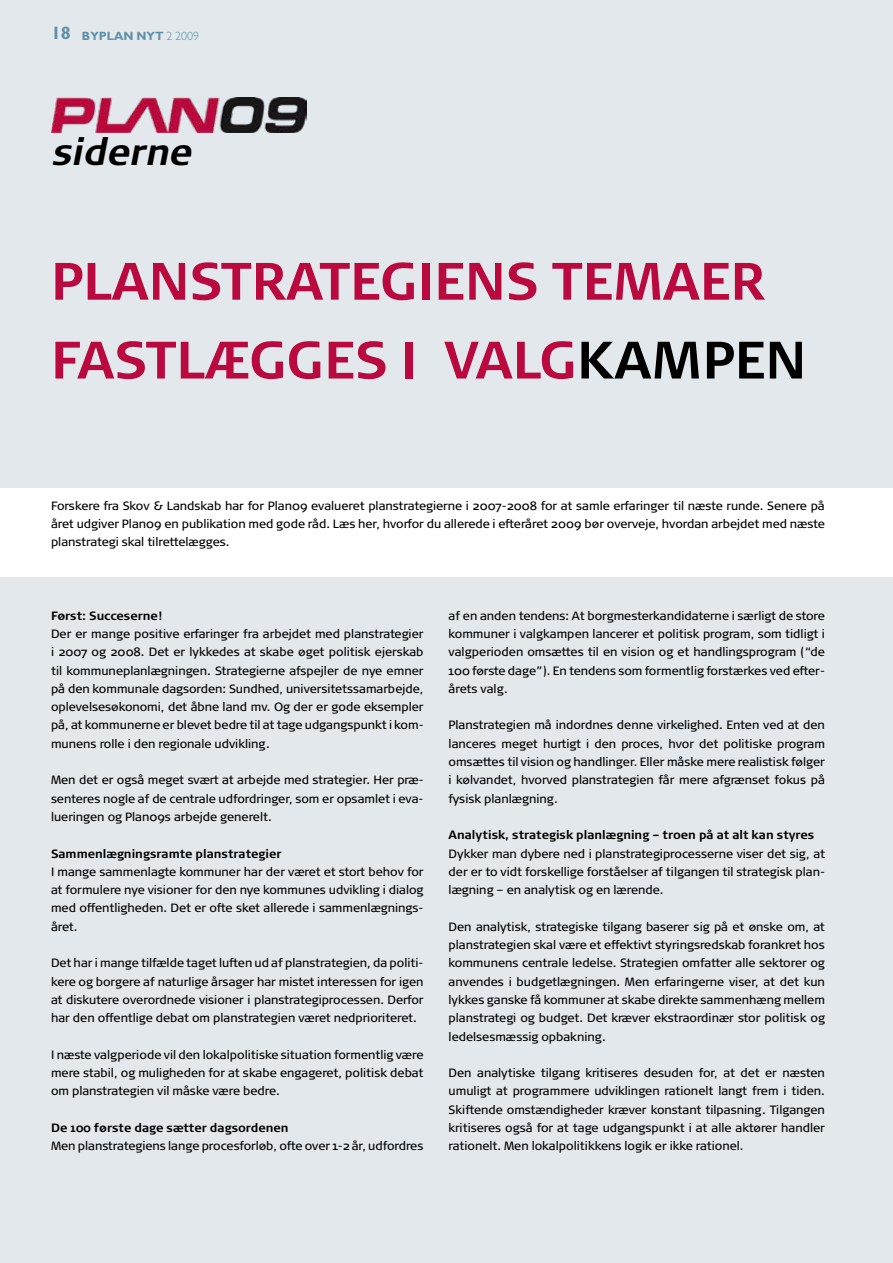
<style>
.page{position:relative;width:893px;height:1263px;background:#e2e8ec}
.page>*{position:absolute;margin:0;border:0;box-sizing:border-box;transform-origin:0 0}
.t1{font:700 52.5px/78.8px "Signa Normal";color:#ba093e}
.t2{font:italic 700 37.2px "Signa Normal";color:#000}
.t3{font:12px/18.3px "Signa Normal";color:#000;text-align:justify}
.t4{font:700 12px "Signa Normal";color:#000}
.t5{font:700 12px "Gill Sans Std";color:#5e91a8}
.s1{font-size:18px}
.s2{font-weight:300}
.s3{color:#000}
</style>
<div class="page">
<div style="left:0;top:488px;width:893px;height:89px;background:#fff"></div>
<img style="left:51px;top:98px;width:256px;height:34px">
<p class="t5" style="left:51px;top:28px;width:150px"><span class="s1">18</span> BYPLAN NYT <span class="s2">2 2009</span></p>
<h2 class="t2" style="left:51px;top:130px;width:150px">siderne</h2>
<h1 class="t1" style="left:51px;top:242px;width:757px">Planstrategiens temaer fastlægges i valg<span class="s3">kampen</span></h1>
<p class="t3" style="left:51px;top:496px;width:775px">Forskere fra Skov &amp; Landskab har for Plan09 evalueret planstrategierne i 2007-2008 for at samle erfaringer til næste runde. Senere på året udgiver Plan09 en publikation med gode råd. Læs her, hvorfor du allerede i efteråret 2009 bør overveje, hvordan arbejdet med næste planstrategi skal tilrettelægges.</p>
<p class="t4" style="left:51px;top:608px;width:113px">Først: Succeserne!</p>
<p class="t3" style="left:51px;top:625px;width:374px">Der er mange positive erfaringer fra arbejdet med planstrategier i 2007 og 2008. Det er lykkedes at skabe øget politisk ejerskab til kommuneplanlægningen. Strategierne afspejler de nye emner på den kommunale dagsorden: Sundhed, universitetssamarbejde, oplevelsesøkonomi, det åbne land mv. Og der er gode eksempler på, at kommunerne er blevet bedre til at tage udgangspunkt i kom&shy;munens rolle i den regionale udvikling.</p>
<p class="t3" style="left:51px;top:771px;width:374px">Men det er også meget svært at arbejde med strategier. Her præ&shy;senteres nogle af de centrale udfordringer, som er opsamlet i eva&shy;lueringen og Plan09s arbejde generelt.</p>
<p class="t4" style="left:51px;top:846px;width:232px">Sammenlægningsramte planstrategier</p>
<p class="t3" style="left:51px;top:862px;width:374px">I mange sammenlagte kommuner har der været et stort behov for at formulere nye visioner for den nye kommunes udvikling i dialog med offentligheden. Det er ofte sket allerede i sammenlægnings&shy;året.</p>
<p class="t3" style="left:51px;top:954px;width:374px">Det har i mange tilfælde taget luften ud af planstrategien, da politi&shy;kere og borgere af naturlige årsager har mistet interessen for igen at diskutere overordnede visioner i planstrategiprocessen. Derfor har den offentlige debat om planstrategien været nedprioriteret.</p>
<p class="t3" style="left:51px;top:1045px;width:374px">I næste valgperiode vil den lokalpolitiske situation formentlig være mere stabil, og muligheden for at skabe engageret, politisk debat om planstrategien vil måske være bedre.</p>
<p class="t4" style="left:51px;top:1121px;width:239px">De 100 første dage sætter dagsordenen</p>
<p class="t3" style="left:51px;top:1137px;width:374px">Men planstrategiens lange procesforløb, ofte over 1-2 år, udfordres</p>
<p class="t3" style="left:449px;top:606px;width:378px">af en anden tendens: At borgmesterkandidaterne i særligt de store kommuner i valgkampen lancerer et politisk program, som tidligt i valgperioden omsættes til en vision og et handlingsprogram (“de 100 første dage”). En tendens som formentlig forstærkes ved efter&shy;årets valg.</p>
<p class="t3" style="left:449px;top:716px;width:378px">Planstrategien må indordnes denne virkelighed. Enten ved at den lanceres meget hurtigt i den proces, hvor det politiske program omsættes til vision og handlinger. Eller måske mere realistisk følger i kølvandet, hvorved planstrategien får mere afgrænset fokus på fysisk planlægning.</p>
<p class="t4" style="left:449px;top:828px;width:367px">Analytisk, strategisk planlægning – troen på at alt kan styres</p>
<p class="t3" style="left:449px;top:844px;width:378px">Dykker man dybere ned i planstrategiprocesserne viser det sig, at der er to vidt forskellige forståelser af tilgangen til strategisk plan&shy;lægning – en analytisk og en lærende.</p>
<p class="t3" style="left:449px;top:917px;width:378px">Den analytisk, strategiske tilgang baserer sig på et ønske om, at planstrategien skal være et effektivt styringsredskab forankret hos kommunens centrale ledelse. Strategien omfatter alle sektorer og anvendes i budgetlægningen. Men erfaringerne viser, at det kun lykkes ganske få kommuner at skabe direkte sammenhæng mellem planstrategi og budget. Det kræver ekstraordinær stor politisk og ledelsesmæssig opbakning.</p>
<p class="t3" style="left:449px;top:1064px;width:378px">Den analytiske tilgang kritiseres desuden for, at det er næsten umuligt at programmere udviklingen rationelt langt frem i tiden.<br>Skiftende omstændigheder kræver konstant tilpasning. Tilgangen kritiseres også for at tage udgangspunkt i at alle aktører handler rationelt. Men lokalpolitikkens logik er ikke rationel.</p>
</div>
